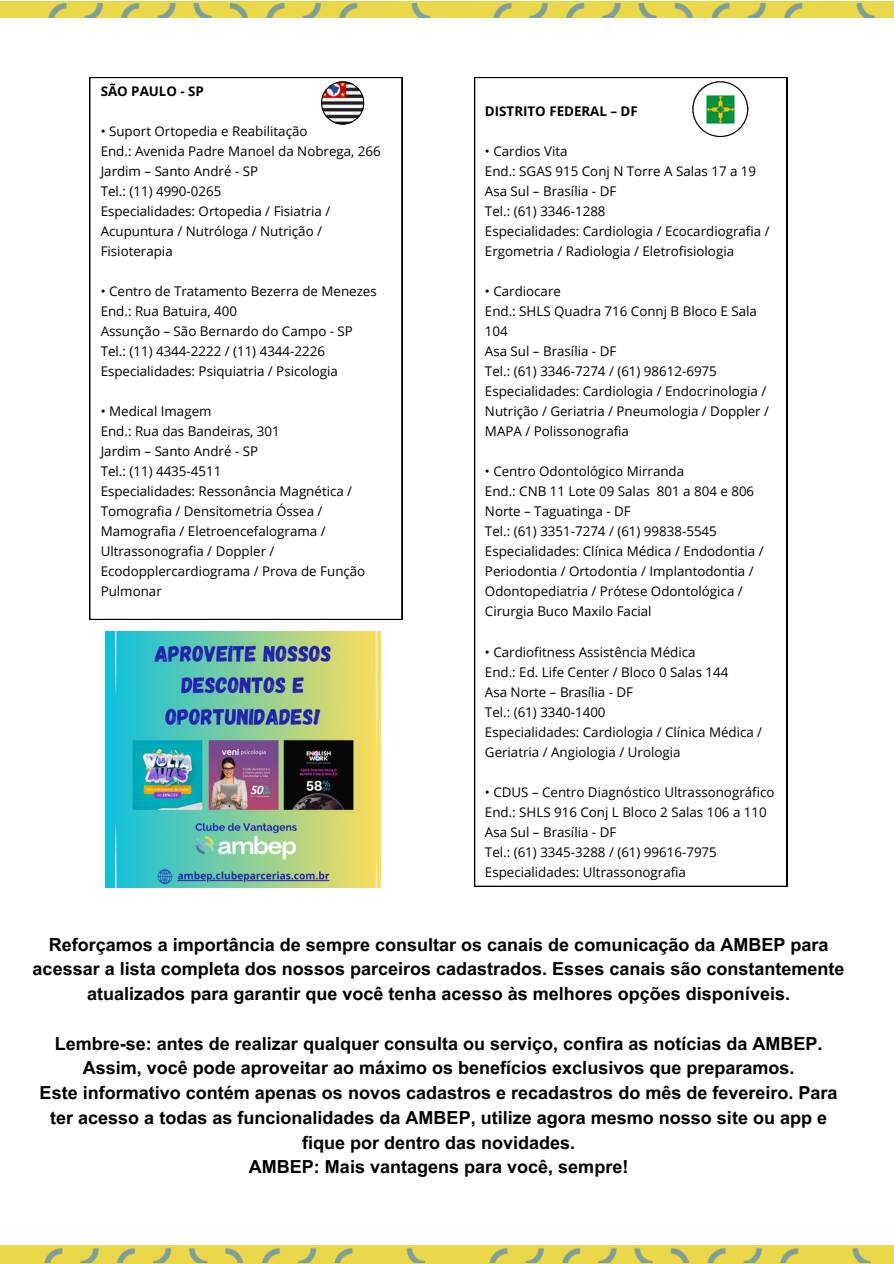
<style>
.page{position:relative;width:894px;height:1264px;background:#fff}
.page>*{position:absolute;margin:0;border:0;box-sizing:border-box;transform-origin:0 0}
.t1{font:700 18px/24.8px "Arial MT Pro";color:#000;text-align:center}
.t2{font:13.35px/20px "Open Sans";color:#000}
.t3{font:700 13.35px "Open Sans";color:#000}
</style>
<div class="page">
<div style="left:0;top:1px;width:893px;height:17px;background:#ead84a"></div>
<img style="left:48px;top:2px;width:382px;height:16px">
<img style="left:493px;top:2px;width:382px;height:16px">
<svg style="left:474px;top:77px;width:312px;height:809px"></svg>
<svg style="left:692px;top:81px;width:56px;height:56px"></svg>
<div style="left:0;top:1245px;width:893px;height:18px;background:#ead84a"></div>
<img style="left:44px;top:1248px;width:381px;height:14px">
<img style="left:489px;top:1248px;width:382px;height:14px">
<svg style="left:89px;top:77px;width:313px;height:542px"></svg>
<svg style="left:321px;top:81px;width:43px;height:43px"></svg>
<img style="left:106px;top:631px;width:274px;height:256px">
<p class="t3" style="left:101px;top:82px;width:105px">SÃO PAULO - SP</p>
<p class="t2" style="left:101px;top:121px;width:281px">• Suport Ortopedia e Reabilitação<br>End.: Avenida Padre Manoel da Nobrega, 266<br>Jardim – Santo André - SP<br>Tel.: (11) 4990-0265<br>Especialidades: Ortopedia / Fisiatria /<br>Acupuntura / Nutróloga / Nutrição /<br>Fisioterapia</p>
<p class="t2" style="left:101px;top:281px;width:277px">• Centro de Tratamento Bezerra de Menezes End.: Rua Batuira, 400<br>Assunção – São Bernardo do Campo - SP Tel.: (11) 4344-2222 / (11) 4344-2226<br>Especialidades: Psiquiatria / Psicologia</p>
<h2 class="t2" style="left:101px;top:401px;width:266px">• Medical Imagem<br>End.: Rua das Bandeiras, 301<br>Jardim – Santo André - SP<br>Tel.: (11) 4435-4511<br>Especialidades: Ressonância Magnética /<br>Tomografia / Densitometria Óssea /<br>Mamografia / Eletroencefalograma /<br>Ultrassonografia / Doppler /<br>Ecodopplercardiograma / Prova de Função<br>Pulmonar</h2>
<p class="t3" style="left:485px;top:102px;width:154px">DISTRITO FEDERAL – DF</p>
<p class="t2" style="left:485px;top:141px;width:286px">• Cardios Vita<br>End.: SGAS 915 Conj N Torre A Salas 17 a 19<br>Asa Sul – Brasília - DF<br>Tel.: (61) 3346-1288<br>Especialidades: Cardiologia / Ecocardiografia /<br>Ergometria / Radiologia / Eletrofisiologia</p>
<p class="t2" style="left:485px;top:281px;width:285px">• Cardiocare<br>End.: SHLS Quadra 716 Connj B Bloco E Sala<br>104<br>Asa Sul – Brasília - DF<br>Tel.: (61) 3346-7274 / (61) 98612-6975<br>Especialidades: Cardiologia / Endocrinologia /<br>Nutrição / Geriatria / Pneumologia / Doppler /<br>MAPA / Polissonografia</p>
<h2 class="t2" style="left:485px;top:461px;width:280px">• Centro Odontológico Mirranda<br>End.: CNB 11 Lote 09 Salas 801 a 804 e 806<br>Norte – Taguatinga - DF<br>Tel.: (61) 3351-7274 / (61) 99838-5545<br>Especialidades: Clínica Médica / Endodontia / Periodontia / Ortodontia / Implantodontia / Odontopediatria / Prótese Odontológica / Cirurgia Buco Maxilo Facial</h2>
<h3 class="t2" style="left:485px;top:641px;width:279px">• Cardiofitness Assistência Médica<br>End.: Ed. Life Center / Bloco 0 Salas 144<br>Asa Norte – Brasília - DF<br>Tel.: (61) 3340-1400<br>Especialidades: Cardiologia / Clínica Médica / Geriatria / Angiologia / Urologia</h3>
<h3 class="t2" style="left:485px;top:781px;width:291px">• CDUS – Centro Diagnóstico Ultrassonográfico End.: SHLS 916 Conj L Bloco 2 Salas 106 a 110<br>Asa Sul – Brasília - DF<br>Tel.: (61) 3345-3288 / (61) 99616-7975<br>Especialidades: Ultrassonografia</h3>
<h3 class="t1" style="left:33px;top:934px;width:813px">Reforçamos a importância de sempre consultar os canais de comunicação da AMBEP para acessar a lista completa dos nossos parceiros cadastrados. Esses canais são constantemente atualizados para garantir que você tenha acesso às melhores opções disponíveis.</h3>
<h3 class="t1" style="left:40px;top:1033px;width:799px">Lembre-se: antes de realizar qualquer consulta ou serviço, confira as notícias da AMBEP.<br>Assim, você pode aproveitar ao máximo os benefícios exclusivos que preparamos.<br>Este informativo contém apenas os novos cadastros e recadastros do mês de fevereiro. Para ter acesso a todas as funcionalidades da AMBEP, utilize agora mesmo nosso site ou app e fique por dentro das novidades.<br>AMBEP: Mais vantagens para você, sempre!</h3>
</div>
